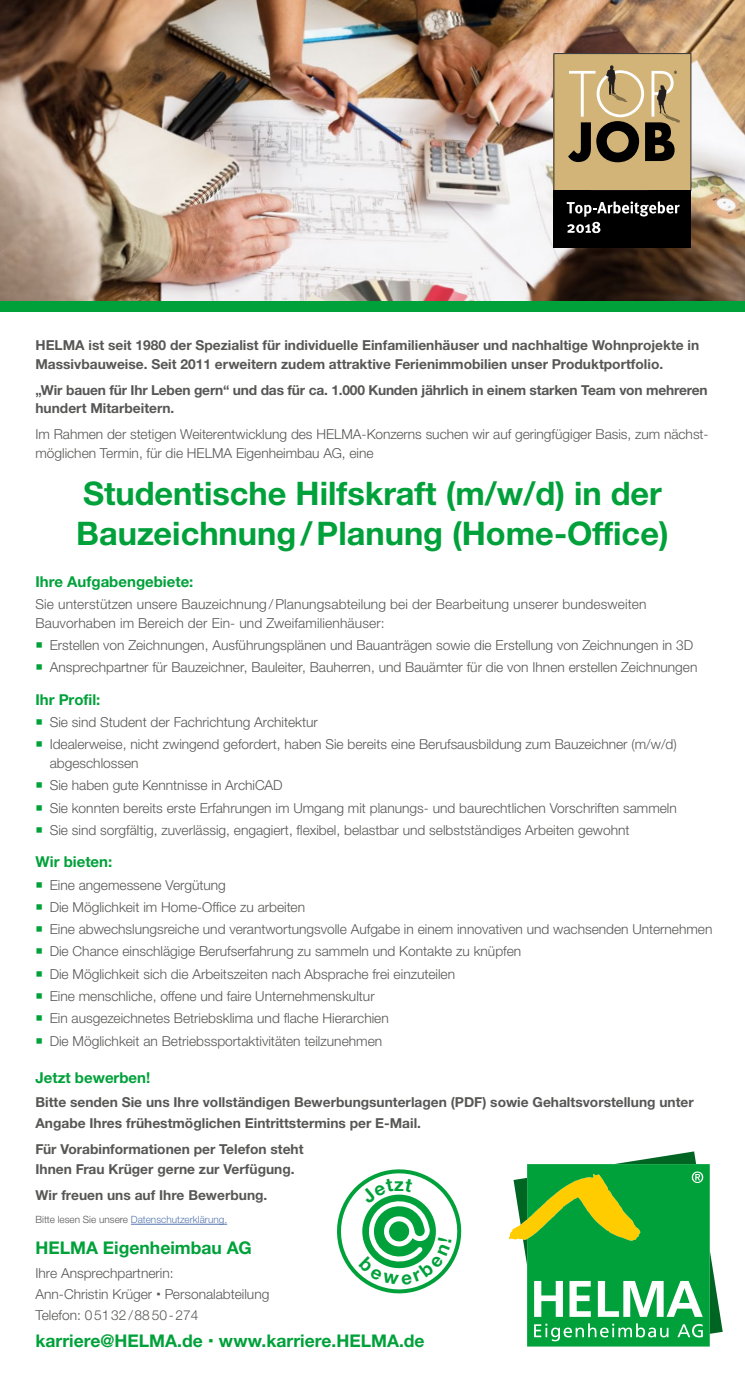
<style>
.page{position:relative;width:745px;height:1382px;background:#fff}
.page>*{position:absolute;margin:0;border:0;box-sizing:border-box;transform-origin:0 0}
.t1{font:700 32.5px/40px "Helvetica Neue LTW1 G";color:#00a13a}
.t2{font:700 18.75px "Helvetica Neue LT Std";color:#00a13a}
.t3{font:700 17.5px "Helvetica Neue LTW1 G";color:#00a13a}
.t4{font:700 15px "Helvetica Neue LTW1 G";color:#00a13a}
.t5{font:300 13.75px/22.2px "Helvetica Neue LTW1 G";color:#575756}
.t6{font:700 13.75px/18.8px "Helvetica Neue LTW1 G";color:#575756}
.t7{font:300 10px "Helvetica Neue LTW1 G";color:#5576af}
.s1{color:#575756}
</style>
<div class="page">
<img style="left:0;top:0;width:744px;height:301px">
<div style="left:0;top:301px;width:744px;height:11px;background:#00a13a"></div>
<svg style="left:553px;top:53px;width:138px;height:137px;background:#b39b6c"></svg>
<div style="left:553px;top:190px;width:138px;height:58px;background:#000"></div>
<img style="left:591px;top:190px;width:57px;height:1px">
<svg style="left:566px;top:201px;width:113px;height:32px"></svg>
<svg style="left:508px;top:1151px;width:214px;height:195px"></svg>
<hr style="left:131px;top:1224px;width:96px;height:1px;background:#5576af">
<svg style="left:337px;top:1169px;width:125px;height:125px"></svg>
<p class="t6" style="left:35px;top:336px;width:665px">HELMA ist seit 1980 der Spezialist für individuelle Einfamilienhäuser und nachhaltige Wohnprojekte in<br>Massivbauweise. Seit 2011 erweitern zudem attraktive Ferienimmobilien unser Produktportfolio.</p>
<p class="t6" style="left:35px;top:380px;width:673px">„Wir bauen für Ihr Leben gern“ und das für ca. 1.000 Kunden jährlich in einem starken Team von mehreren hundert Mitarbeitern.</p>
<p class="t5" style="left:35px;top:425px;width:674px;line-height:18.8px">Im Rahmen der stetigen Weiterentwicklung des HELMA-Konzerns suchen wir auf geringfügiger Basis, zum nächst&shy;möglichen Termin, für die HELMA Eigenheimbau AG, eine</p>
<h1 class="t1" style="left:76px;top:473px;width:593px">Studentische Hilfskraft (m/w/d) in der<br>Bauzeichnung/Planung (Home-Office)</h1>
<p class="t4" style="left:35px;top:572px;width:159px">Ihre Aufgabengebiete:</p>
<p class="t5" style="left:35px;top:594px;width:612px;line-height:18.8px">Sie unterstützen unsere Bauzeichnung /Planungsabteilung bei der Bearbeitung unserer bundesweiten<br>Bauvorhaben im Bereich der Ein- und Zweifamilienhäuser:</p>
<p class="t5" style="left:50px;top:634px;width:649px">Erstellen von Zeichnungen, Ausführungsplänen und Bauanträgen sowie die Erstellung von Zeichnungen in 3D<br>Ansprechpartner für Bauzeichner, Bauleiter, Bauherren, und Bauämter für die von Ihnen erstellen Zeichnungen</p>
<p class="t4" style="left:35px;top:690px;width:66px">Ihr Profil:</p>
<p class="t5" style="left:50px;top:711px;width:628px">Sie sind Student der Fachrichtung Architektur<br>Idealerweise, nicht zwingend gefordert, haben Sie bereits eine Berufsausbildung zum Bauzeichner (m/w/d)</p>
<p class="t5" style="left:50px;top:752px;width:628px">abgeschlossen<br>Sie haben gute Kenntnisse in ArchiCAD<br>Sie konnten bereits erste Erfahrungen im Umgang mit planungs- und baurechtlichen Vorschriften sammeln Sie sind sorgfältig, zuverlässig, engagiert, flexibel, belastbar und selbstständiges Arbeiten gewohnt</p>
<p class="t4" style="left:35px;top:853px;width:78px">Wir bieten:</p>
<p class="t5" style="left:50px;top:873px;width:663px">Eine angemessene Vergütung<br>Die Möglichkeit im Home-Office zu arbeiten<br>Eine abwechslungsreiche und verantwortungsvolle Aufgabe in einem innovativen und wachsenden Unternehmen Die Chance einschlägige Berufserfahrung zu sammeln und Kontakte zu knüpfen<br>Die Möglichkeit sich die Arbeitszeiten nach Absprache frei einzuteilen<br>Eine menschliche, offene und faire Unternehmenskultur<br>Ein ausgezeichnetes Betriebsklima und flache Hierarchien<br>Die Möglichkeit an Betriebssportaktivitäten teilzunehmen</p>
<p class="t4" style="left:35px;top:1068px;width:116px">Jetzt bewerben!</p>
<p class="t6" style="left:35px;top:1091px;width:659px;line-height:20.6px">Bitte senden Sie uns Ihre vollständigen Bewerbungsunterlagen (PDF) sowie Gehaltsvorstellung unter<br>Angabe Ihres frühestmöglichen Eintrittstermins per E-Mail.</p>
<p class="t6" style="left:35px;top:1138px;width:269px;line-height:20.6px">Für Vorabinformationen per Telefon steht<br>Ihnen Frau Krüger gerne zur Verfügung.</p>
<p class="t6" style="left:35px;top:1186px;width:233px">Wir freuen uns auf Ihre Bewerbung.</p>
<p class="t7" style="left:35px;top:1213px;width:193px"><span class="s1">Bitte lesen Sie unsere</span> Datenschutzerklärung.</p>
<p class="t3" style="left:35px;top:1237px;width:218px">HELMA Eigenheimbau AG</p>
<p class="t5" style="left:35px;top:1263px;width:235px;line-height:20.6px">Ihre Ansprechpartnerin:<br>Ann-Christin Krüger Personalabteilung<br>Telefon: 05132/8850-274</p>
<p class="t3" style="left:35px;top:1329px;width:390px">karriere@HELMA.de www.karriere.HELMA.de</p>
<h2 class="t2" style="left:394px;top:1172px;width:11px">z</h2>
</div>
